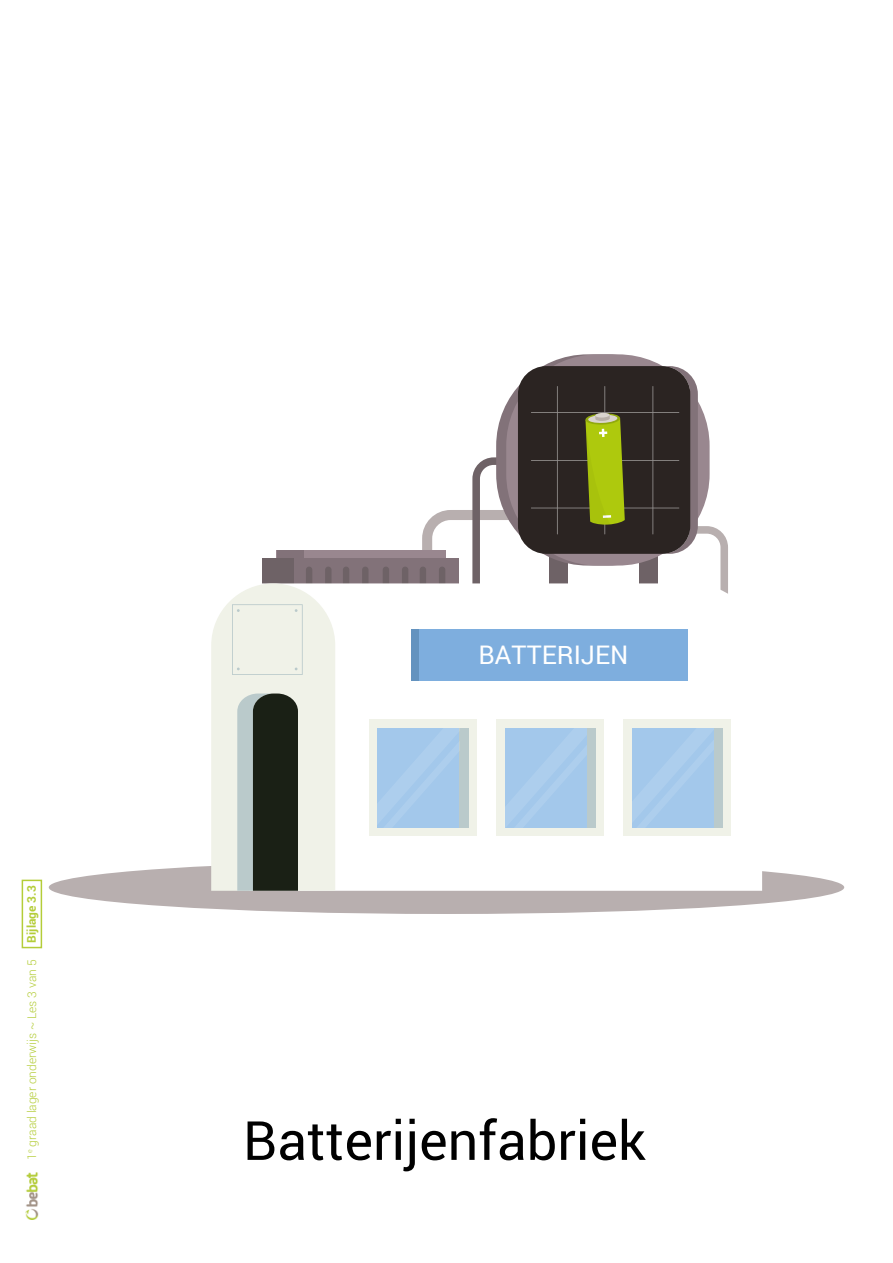
<style>
.page{position:relative;width:893px;height:1263px;background:#fff}
.page>*{position:absolute;margin:0;border:0;box-sizing:border-box;transform-origin:0 0}
.t1{font:54px "Roboto";color:#000}
.t2{font:25.65px "Roboto";color:#fff}
.t3{font:300 12px "Roboto";color:#b4cd39}
.t4{font:700 12px "Roboto";color:#b4cd39}
</style>
<div class="page">
<img style="left:26px;top:1172px;width:12px;height:47px">
<div style="left:22px;top:880px;width:20px;height:68px;border:2px solid #b4cd39"></div>
<div style="left:49px;top:861px;width:795px;height:53px;background:#b8afaf;border-radius:50%"></div>
<div style="left:276px;top:550px;width:169px;height:49px;background:#99878f"></div>
<div style="left:277px;top:550px;width:27px;height:49px;background:#827279"></div>
<div style="left:263px;top:558px;width:195px;height:57px;background:#827279"></div>
<div style="left:263px;top:558px;width:31px;height:57px;background:#6e6266"></div>
<div style="left:306px;top:567px;width:6px;height:39px;background:#6e6266;border-radius:3px"></div>
<div style="left:325px;top:567px;width:6px;height:39px;background:#6e6266;border-radius:3px"></div>
<div style="left:343px;top:567px;width:6px;height:39px;background:#6e6266;border-radius:3px"></div>
<div style="left:362px;top:567px;width:6px;height:39px;background:#6e6266;border-radius:3px"></div>
<div style="left:383px;top:567px;width:6px;height:39px;background:#6e6266;border-radius:3px"></div>
<div style="left:402px;top:567px;width:6px;height:39px;background:#6e6266;border-radius:3px"></div>
<div style="left:420px;top:567px;width:6px;height:39px;background:#6e6266;border-radius:3px"></div>
<svg style="left:422px;top:457px;width:119px;height:126px"></svg>
<div style="left:549px;top:553px;width:19px;height:57px;background:#6e6266"></div>
<div style="left:639px;top:553px;width:19px;height:57px;background:#6e6266"></div>
<div style="left:496px;top:354px;width:203px;height:212px;background:#827279;border-radius:92px"></div>
<svg style="left:335px;top:583px;width:427px;height:308px"></svg>
<div style="left:506px;top:354px;width:204px;height:212px;background:#99878f;border-radius:92px"></div>
<svg style="left:662px;top:366px;width:66px;height:298px"></svg>
<div style="left:518px;top:366px;width:172px;height:188px;background:#2b2422;border-radius:28px"></div>
<div style="left:411px;top:629px;width:276px;height:52px;background:#7eaede"></div>
<div style="left:411px;top:629px;width:8px;height:52px;background:#6493bf"></div>
<div style="left:370px;top:720px;width:107px;height:116px;background:#f0f2e8"></div>
<div style="left:378px;top:728px;width:91px;height:100px;background:#bacacb"></div>
<div style="left:497px;top:720px;width:107px;height:116px;background:#f0f2e8"></div>
<div style="left:505px;top:728px;width:91px;height:100px;background:#bacacb"></div>
<div style="left:624px;top:720px;width:107px;height:116px;background:#f0f2e8"></div>
<div style="left:632px;top:728px;width:91px;height:100px;background:#bacacb"></div>
<hr style="left:531px;top:460px;width:148px;height:1px;background:#fff">
<hr style="left:531px;top:412px;width:148px;height:1px;background:#fff">
<hr style="left:531px;top:508px;width:148px;height:1px;background:#fff">
<hr style="left:652px;top:386px;width:1px;height:148px;background:#fff">
<hr style="left:604px;top:386px;width:1px;height:148px;background:#fff">
<hr style="left:557px;top:386px;width:1px;height:148px;background:#fff">
<svg style="left:211px;top:583px;width:124px;height:308px;background:#babeb6"></svg>
<svg style="left:632px;top:728px;width:81px;height:100px;background:#a5c9eb"></svg>
<svg style="left:505px;top:728px;width:81px;height:100px;background:#a5c9eb"></svg>
<svg style="left:378px;top:728px;width:81px;height:100px;background:#a5c9eb"></svg>
<svg style="left:585px;top:413px;width:40px;height:112px;background:#99ad19"></svg>
<div style="left:595px;top:413px;width:15px;height:5px;background:#dad4cf;border-radius:50%"></div>
<p class="t4" style="left:23px;top:942px;width:59px;rotate:-90deg">Bijlage 3.3</p>
<p class="t3" style="left:24px;top:1160px;width:202px;rotate:-90deg">1<sup>e</sup> graad lager onderwijs ~ Les 3 van 5</p>
<h2 class="t2" style="left:479px;top:637px;width:151px">BATTERIJEN</h2>
<h1 class="t1" style="left:243px;top:1103px;width:404px">Batterijenfabriek</h1>
</div>
